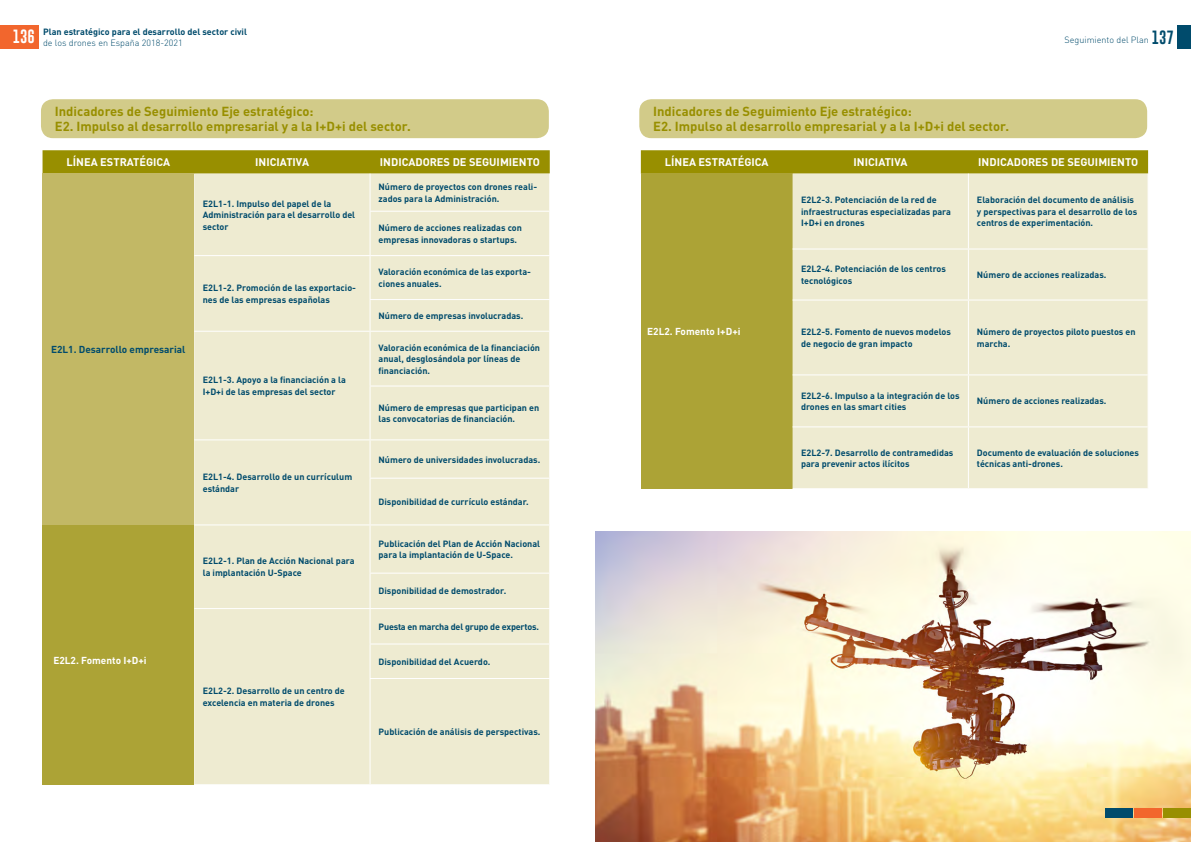
<style>
.page{position:relative;width:1191px;height:842px;background:#fff}
.page>*{position:absolute;margin:0;border:0;box-sizing:border-box;transform-origin:0 0}
.t1{font:14px "Gobold";color:#fff}
.t2{font:700 13px/15.6px "DIN Pro";color:#988f00}
.t3{font:700 11px "DIN Pro";color:#fff}
.t4{font:700 10px "DIN Pro";color:#fff}
.t5{font:700 10px "DIN Pro";color:#004b6c}
.t6{font:700 9px/11.5px "DIN Pro";color:#004b6c}
.t7{font:300 9px "DIN Pro";color:#004b6c}
.t8{font:700 9px "DIN Pro";letter-spacing:-.02em;color:#004b6c}
.s1{font-family:"Gobold";font-weight:400;font-size:14px}
</style>
<div class="page">
<div style="left:0;top:25px;width:39px;height:24px;background:#f2662d"></div>
<div style="left:1176px;top:25px;width:15px;height:24px;background:#004b6c"></div>
<svg style="left:43px;top:150px;width:507px;height:24px;background:#9b9207"></svg>
<div style="left:43px;top:174px;width:151px;height:351px;background:#c2b865"></div>
<div style="left:194px;top:174px;width:355px;height:610px;background:#eeebd1"></div>
<div style="left:43px;top:525px;width:151px;height:260px;background:#aca336"></div>
<hr style="left:369px;top:211px;width:181px;height:1px;background:#fff">
<hr style="left:194px;top:255px;width:176px;height:1px;background:#fff">
<hr style="left:370px;top:255px;width:180px;height:1px;background:#fff">
<hr style="left:369px;top:299px;width:181px;height:1px;background:#fff">
<hr style="left:194px;top:331px;width:176px;height:1px;background:#fff">
<hr style="left:370px;top:331px;width:180px;height:1px;background:#fff">
<hr style="left:369px;top:385px;width:181px;height:1px;background:#fff">
<hr style="left:194px;top:439px;width:176px;height:1px;background:#fff">
<hr style="left:370px;top:439px;width:180px;height:1px;background:#fff">
<hr style="left:369px;top:478px;width:181px;height:1px;background:#fff">
<hr style="left:194px;top:524px;width:176px;height:1px;background:#fff">
<hr style="left:370px;top:524px;width:180px;height:1px;background:#fff">
<hr style="left:369px;top:573px;width:181px;height:1px;background:#fff">
<hr style="left:369px;top:174px;width:1px;height:37px;background:#fff">
<hr style="left:369px;top:212px;width:1px;height:43px;background:#fff">
<hr style="left:369px;top:256px;width:1px;height:43px;background:#fff">
<hr style="left:369px;top:300px;width:1px;height:31px;background:#fff">
<hr style="left:369px;top:332px;width:1px;height:53px;background:#fff">
<hr style="left:369px;top:386px;width:1px;height:53px;background:#fff">
<hr style="left:369px;top:440px;width:1px;height:38px;background:#fff">
<hr style="left:369px;top:479px;width:1px;height:45px;background:#fff">
<hr style="left:369px;top:525px;width:1px;height:48px;background:#fff">
<hr style="left:369px;top:574px;width:1px;height:34px;background:#fff">
<hr style="left:194px;top:608px;width:176px;height:1px;background:#fff">
<hr style="left:370px;top:608px;width:180px;height:1px;background:#fff">
<hr style="left:369px;top:643px;width:181px;height:1px;background:#fff">
<hr style="left:369px;top:678px;width:181px;height:1px;background:#fff">
<hr style="left:369px;top:609px;width:1px;height:34px;background:#fff">
<hr style="left:369px;top:644px;width:1px;height:34px;background:#fff">
<hr style="left:369px;top:679px;width:1px;height:105px;background:#fff">
<div style="left:41px;top:99px;width:508px;height:39px;background:#d2cb89;border-radius:12px"></div>
<svg style="left:641px;top:150px;width:507px;height:24px;background:#9a9207"></svg>
<div style="left:641px;top:174px;width:151px;height:315px;background:#aca336"></div>
<div style="left:792px;top:174px;width:355px;height:314px;background:#eeebd1"></div>
<hr style="left:792px;top:248px;width:176px;height:1px;background:#fff">
<hr style="left:968px;top:248px;width:180px;height:1px;background:#fff">
<hr style="left:792px;top:300px;width:176px;height:1px;background:#fff">
<hr style="left:968px;top:300px;width:180px;height:1px;background:#fff">
<hr style="left:792px;top:374px;width:176px;height:1px;background:#fff">
<hr style="left:968px;top:374px;width:180px;height:1px;background:#fff">
<hr style="left:792px;top:426px;width:176px;height:1px;background:#fff">
<hr style="left:968px;top:426px;width:180px;height:1px;background:#fff">
<hr style="left:968px;top:174px;width:1px;height:74px;background:#fff">
<hr style="left:968px;top:249px;width:1px;height:51px;background:#fff">
<hr style="left:968px;top:301px;width:1px;height:73px;background:#fff">
<hr style="left:968px;top:375px;width:1px;height:51px;background:#fff">
<hr style="left:968px;top:427px;width:1px;height:61px;background:#fff">
<div style="left:639px;top:99px;width:508px;height:39px;background:#d2cb89;border-radius:12px"></div>
<img style="left:595px;top:531px;width:596px;height:311px">
<div style="left:1106px;top:808px;width:27px;height:10px;background:#004b6c"></div>
<div style="left:1134px;top:808px;width:28px;height:10px;background:#f2662d"></div>
<div style="left:1163px;top:808px;width:28px;height:10px;background:#988f00"></div>
<p class="t6" style="left:43px;top:26px;width:205px">Plan estratégico para el desarrollo del sector civil</p>
<p class="t7" style="left:43px;top:37px;width:141px">de los drones en España 2018-2021</p>
<h1 class="t1" style="left:13px;top:27px;width:24px">136</h1>
<p class="t7" style="left:1064px;top:33px;width:111px">Seguimiento del Plan <span class="s1">137</span></p>
<p class="t2" style="left:55px;top:103px;width:357px">Indicadores de Seguimiento Eje estratégico:<br>E2. Impulso al desarrollo empresarial y a la I+D+i del sector.</p>
<p class="t3" style="left:66px;top:155px;width:105px">LÍNEA ESTRATÉGICA</p>
<p class="t3" style="left:255px;top:155px;width:55px">INICIATIVA</p>
<p class="t3" style="left:380px;top:155px;width:161px">INDICADORES DE SEGUIMIENTO</p>
<p class="t6" style="left:203px;top:197px;width:154px">E2L1-1. Impulso del papel de la<br>Administración para el desarrollo del sector</p>
<p class="t5" style="left:51px;top:343px;width:136px">E2L1. Desarrollo empresarial</p>
<p class="t6" style="left:203px;top:282px;width:155px">E2L1-2. Promoción de las exportacio&shy;nes de las empresas españolas</p>
<p class="t6" style="left:203px;top:374px;width:145px">E2L1-3. Apoyo a la financiación a la<br>I+D+i de las empresas del sector</p>
<p class="t6" style="left:203px;top:471px;width:151px">E2L1-4. Desarrollo de un currículum estándar</p>
<p class="t6" style="left:203px;top:555px;width:153px">E2L2-1. Plan de Acción Nacional para la implantación U-Space</p>
<p class="t4" style="left:53px;top:654px;width:95px">E2L2. Fomento I+D+i</p>
<p class="t6" style="left:203px;top:685px;width:144px">E2L2-2. Desarrollo de un centro de excelencia en materia de drones</p>
<p class="t6" style="left:378px;top:181px;width:160px">Número de proyectos con drones reali&shy;zados para la Administración.</p>
<p class="t6" style="left:378px;top:222px;width:145px">Número de acciones realizadas con empresas innovadoras o startups.</p>
<p class="t6" style="left:378px;top:266px;width:154px">Valoración económica de las exporta&shy;ciones anuales.</p>
<p class="t6" style="left:378px;top:309px;width:146px">Número de empresas involucradas.</p>
<p class="t6" style="left:378px;top:341px;width:163px">Valoración económica de la financiación anual, desglosándola por líneas de financiación.</p>
<p class="t6" style="left:378px;top:401px;width:162px">Número de empresas que participan en las convocatorias de financiación.</p>
<p class="t6" style="left:378px;top:453px;width:163px">Número de universidades involucradas.</p>
<p class="t6" style="left:378px;top:496px;width:152px">Disponibilidad de currículo estándar.</p>
<p class="t6" style="left:378px;top:537px;width:163px">Publicación del Plan de Acción Nacional para la implantación de U-Space.</p>
<p class="t6" style="left:378px;top:585px;width:129px">Disponibilidad de demostrador.</p>
<p class="t8" style="left:378px;top:620px;width:162px">Puesta en marcha del grupo de expertos.</p>
<p class="t6" style="left:378px;top:655px;width:113px">Disponibilidad del Acuerdo.</p>
<p class="t6" style="left:378px;top:726px;width:163px">Publicación de análisis de perspectivas.</p>
<p class="t2" style="left:653px;top:103px;width:357px">Indicadores de Seguimiento Eje estratégico:<br>E2. Impulso al desarrollo empresarial y a la I+D+i del sector.</p>
<p class="t3" style="left:665px;top:155px;width:105px">LÍNEA ESTRATÉGICA</p>
<p class="t3" style="left:853px;top:155px;width:55px">INICIATIVA</p>
<p class="t3" style="left:978px;top:155px;width:161px">INDICADORES DE SEGUIMIENTO</p>
<p class="t4" style="left:647px;top:325px;width:95px">E2L2. Fomento I+D+i</p>
<p class="t6" style="left:801px;top:194px;width:151px">E2L2-3. Potenciación de la red de infraestructuras especializadas para<br>I+D+i en drones</p>
<p class="t6" style="left:977px;top:194px;width:162px">Elaboración del documento de análisis y perspectivas para el desarrollo de los centros de experimentación.</p>
<p class="t6" style="left:801px;top:263px;width:146px">E2L2-4. Potenciación de los centros tecnológicos</p>
<p class="t6" style="left:977px;top:269px;width:131px">Número de acciones realizadas.</p>
<p class="t6" style="left:801px;top:326px;width:151px">E2L2-5. Fomento de nuevos modelos de negocio de gran impacto</p>
<p class="t6" style="left:977px;top:326px;width:160px">Número de proyectos piloto puestos en marcha.</p>
<p class="t6" style="left:801px;top:389px;width:160px">E2L2-6. Impulso a la integración de los drones en las smart cities</p>
<p class="t6" style="left:977px;top:395px;width:131px">Número de acciones realizadas.</p>
<p class="t6" style="left:801px;top:446px;width:154px">E2L2-7. Desarrollo de contramedidas para prevenir actos ilícitos</p>
<p class="t6" style="left:977px;top:446px;width:164px">Documento de evaluación de soluciones técnicas anti-drones.</p>
</div>
